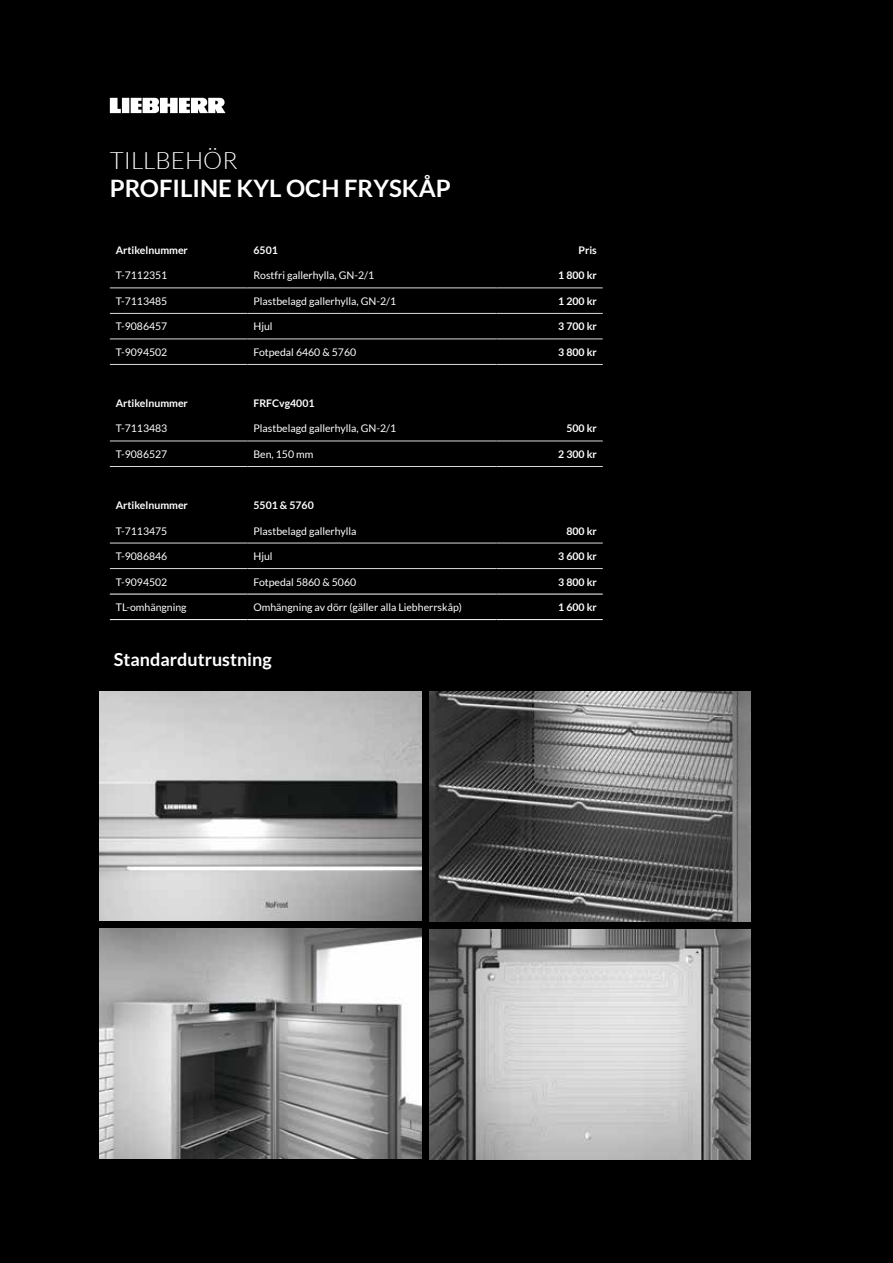
<style>
.page{position:relative;width:893px;height:1263px;background:#000}
.page>*{position:absolute;margin:0;border:0;box-sizing:border-box;transform-origin:0 0}
.t1{font:700 24px "Lato";color:#fff}
.t2{font:300 24px "Lato";color:#fff}
.t3{font:700 18px "Lato";color:#fff}
.t4{font:10.5px "Lato";color:#fff}
.t5{font:700 10.5px "Lato";color:#fff}
</style>
<div class="page">
<svg style="left:110px;top:98px;width:115px;height:15px"></svg>
<hr style="left:110px;top:287px;width:137px;height:1px;background:#dadada">
<hr style="left:247px;top:287px;width:249px;height:1px;background:#dadada">
<hr style="left:496px;top:287px;width:107px;height:1px;background:#dadada">
<hr style="left:110px;top:313px;width:137px;height:1px;background:#dadada">
<hr style="left:247px;top:313px;width:249px;height:1px;background:#dadada">
<hr style="left:496px;top:313px;width:107px;height:1px;background:#dadada">
<hr style="left:110px;top:339px;width:137px;height:1px;background:#dadada">
<hr style="left:247px;top:339px;width:249px;height:1px;background:#dadada">
<hr style="left:496px;top:339px;width:107px;height:1px;background:#dadada">
<hr style="left:110px;top:364px;width:137px;height:1px;background:#dadada">
<hr style="left:247px;top:364px;width:249px;height:1px;background:#dadada">
<hr style="left:496px;top:364px;width:107px;height:1px;background:#dadada">
<hr style="left:110px;top:441px;width:137px;height:1px;background:#dadada">
<hr style="left:247px;top:441px;width:249px;height:1px;background:#dadada">
<hr style="left:496px;top:441px;width:107px;height:1px;background:#dadada">
<hr style="left:110px;top:466px;width:137px;height:1px;background:#dadada">
<hr style="left:247px;top:466px;width:249px;height:1px;background:#dadada">
<hr style="left:496px;top:466px;width:107px;height:1px;background:#dadada">
<hr style="left:110px;top:543px;width:137px;height:1px;background:#dadada">
<hr style="left:247px;top:543px;width:249px;height:1px;background:#dadada">
<hr style="left:496px;top:543px;width:107px;height:1px;background:#dadada">
<hr style="left:110px;top:568px;width:137px;height:1px;background:#dadada">
<hr style="left:247px;top:568px;width:249px;height:1px;background:#dadada">
<hr style="left:496px;top:568px;width:107px;height:1px;background:#dadada">
<hr style="left:110px;top:594px;width:137px;height:1px;background:#fff">
<hr style="left:247px;top:594px;width:249px;height:1px;background:#fff">
<hr style="left:496px;top:594px;width:107px;height:1px;background:#fff">
<hr style="left:110px;top:619px;width:137px;height:1px;background:#fff">
<hr style="left:247px;top:619px;width:249px;height:1px;background:#fff">
<hr style="left:496px;top:619px;width:107px;height:1px;background:#fff">
<img style="left:100px;top:691px;width:321px;height:230px">
<img style="left:100px;top:929px;width:321px;height:229px">
<img style="left:429px;top:692px;width:322px;height:229px">
<img style="left:429px;top:929px;width:322px;height:230px">
<h1 class="t2" style="left:110px;top:147px;width:129px">TILLBEHÖR</h1>
<h1 class="t1" style="left:110px;top:175px;width:342px">PROFILINE KYL OCH FRYSKÅP</h1>
<p class="t5" style="left:116px;top:244px;width:74px">Artikelnummer</p>
<p class="t5" style="left:253px;top:244px;width:26px">6501</p>
<p class="t5" style="left:578px;top:244px;width:20px">Pris</p>
<p class="t4" style="left:116px;top:270px;width:53px">T-7112351</p>
<p class="t4" style="left:253px;top:270px;width:122px">Rostfri gallerhylla, GN-2/1</p>
<p class="t5" style="left:558px;top:269px;width:40px">1 800 kr</p>
<p class="t4" style="left:116px;top:295px;width:53px">T-7113485</p>
<p class="t4" style="left:253px;top:295px;width:144px">Plastbelagd gallerhylla, GN-2/1</p>
<p class="t5" style="left:558px;top:295px;width:40px">1 200 kr</p>
<p class="t4" style="left:116px;top:321px;width:53px">T-9086457</p>
<p class="t4" style="left:253px;top:321px;width:21px">Hjul</p>
<p class="t5" style="left:558px;top:321px;width:40px">3 700 kr</p>
<p class="t4" style="left:116px;top:346px;width:53px">T-9094502</p>
<p class="t4" style="left:253px;top:346px;width:104px">Fotpedal 6460 &amp; 5760</p>
<p class="t5" style="left:558px;top:346px;width:40px">3 800 kr</p>
<p class="t5" style="left:116px;top:397px;width:74px">Artikelnummer</p>
<p class="t5" style="left:253px;top:397px;width:63px">FRFCvg4001</p>
<p class="t4" style="left:116px;top:423px;width:53px">T-7113483</p>
<p class="t4" style="left:253px;top:423px;width:144px">Plastbelagd gallerhylla, GN-2/1</p>
<p class="t5" style="left:566px;top:423px;width:32px">500 kr</p>
<p class="t4" style="left:116px;top:448px;width:53px">T-9086527</p>
<p class="t4" style="left:253px;top:448px;width:61px">Ben, 150 mm</p>
<p class="t5" style="left:558px;top:448px;width:40px">2 300 kr</p>
<p class="t5" style="left:116px;top:499px;width:74px">Artikelnummer</p>
<p class="t5" style="left:253px;top:499px;width:62px">5501 &amp; 5760</p>
<p class="t4" style="left:116px;top:525px;width:53px">T-7113475</p>
<p class="t4" style="left:253px;top:525px;width:105px">Plastbelagd gallerhylla</p>
<p class="t5" style="left:566px;top:525px;width:32px">800 kr</p>
<p class="t4" style="left:116px;top:550px;width:53px">T-9086846</p>
<p class="t4" style="left:253px;top:550px;width:21px">Hjul</p>
<p class="t5" style="left:558px;top:550px;width:40px">3 600 kr</p>
<p class="t4" style="left:116px;top:576px;width:53px">T-9094502</p>
<p class="t4" style="left:253px;top:576px;width:104px">Fotpedal 5860 &amp; 5060</p>
<p class="t5" style="left:558px;top:576px;width:40px">3 800 kr</p>
<p class="t4" style="left:116px;top:601px;width:72px">TL-omhängning</p>
<p class="t4" style="left:253px;top:601px;width:210px">Omhängning av dörr (gäller alla Liebherrskåp)</p>
<p class="t5" style="left:558px;top:601px;width:40px">1 600 kr</p>
<h2 class="t3" style="left:114px;top:649px;width:159px">Standardutrustning</h2>
</div>
